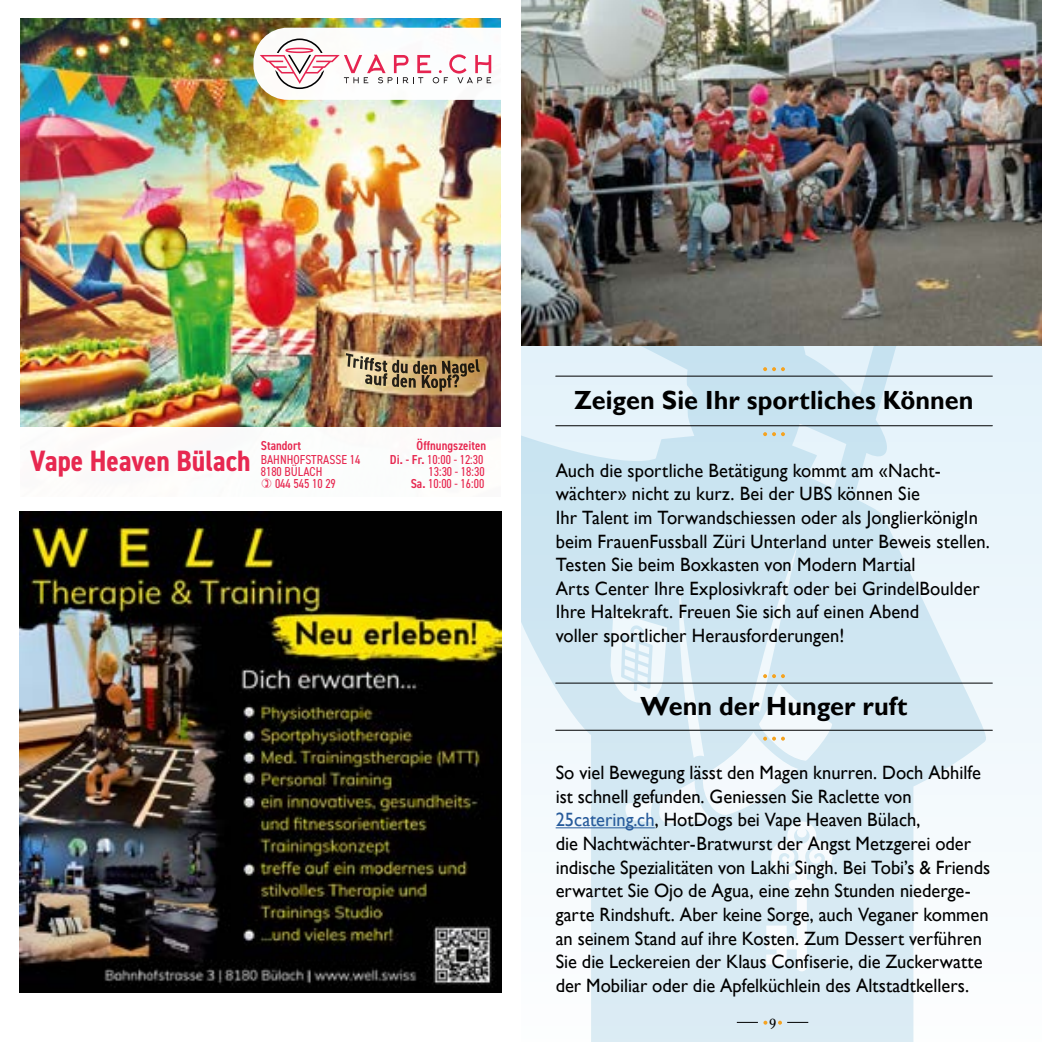
<style>
.page{position:relative;width:1042px;height:1042px;background:#f0f8fc}
.page>*{position:absolute;margin:0;border:0;box-sizing:border-box;transform-origin:0 0}
.t1{font:700 condensed 29.57px "DIN2014";letter-spacing:.005em;color:#e72850}
.t2{font:700 26.25px "Gill Sans";color:#000;scale:.96 1}
.t3{font:19.25px/23.6px "Gill Sans";color:#000;scale:.96 1}
.t4{font:15.75px "Athelas";color:#000;scale:.96 1}
.t5{font:condensed 12.95px/11.9px "DIN2014";letter-spacing:.005em;color:#e72850;text-align:right}
.t6{font:600 condensed 12.95px "DIN2014";letter-spacing:.005em;color:#e72850}
.s1{font-weight:600}
.s2{color:#275b9b}
</style>
<div class="page">
<svg style="left:521px;top:345px;width:481px;height:697px"></svg>
<svg style="left:737px;top:1020px;width:30px;height:4px"></svg>
<svg style="left:778px;top:1020px;width:30px;height:4px"></svg>
<div style="left:0;top:0;width:521px;height:1042px;background:#fff"></div>
<img style="left:20px;top:511px;width:481px;height:481px">
<img style="left:20px;top:18px;width:480px;height:409px">
<svg style="left:253px;top:28px;width:247px;height:72px"></svg>
<img style="left:346px;top:353px;width:134px;height:38px">
<img style="left:521px;top:0;width:521px;height:345px">
<svg style="left:763px;top:432px;width:22px;height:4px"></svg>
<hr style="left:556px;top:425px;width:436px;height:1px;background:#000">
<svg style="left:763px;top:367px;width:22px;height:4px"></svg>
<hr style="left:556px;top:376px;width:436px;height:1px;background:#000">
<hr style="left:556px;top:827px;width:99px;height:1px;background:#275b9b">
<hr style="left:556px;top:730px;width:436px;height:1px;background:#000">
<svg style="left:609px;top:545px;width:224px;height:426px"></svg>
<hr style="left:556px;top:683px;width:436px;height:1px;background:#000">
<p class="t6" style="left:261px;top:437px;width:42px">Standort</p>
<p class="t6" style="left:417px;top:437px;width:71px">Öffnungszeiten</p>
<h1 class="t1" style="left:30px;top:441px;width:222px">Vape Heaven Bülach</h1>
<p class="t5" style="left:261px;top:453px;width:101px">BAHNHOFSTRASSE 14</p>
<p class="t5" style="left:390px;top:453px;width:96px"><span class="s1">Di. - Fr.</span> 10:00 - 12:30<br>13:30 - 18:30<br><span class="s1">Sa.</span> 10:00 - 16:00</p>
<p class="t5" style="left:261px;top:465px;width:63px">8180 BÜLACH</p>
<p class="t5" style="left:275px;top:477px;width:62px">044 545 10 29</p>
<h2 class="t2" style="left:574px;top:384px;width:417px">Zeigen Sie Ihr sportliches Können</h2>
<p class="t3" style="left:556px;top:459px;width:454px">Auch die sportliche Betätigung kommt am «Nacht&shy;wächter» nicht zu kurz. Bei der UBS können Sie<br>Ihr Talent im Torwandschiessen oder als JonglierkönigIn beim FrauenFussball Züri Unterland unter Beweis stellen.<br>Testen Sie beim Boxkasten von Modern Martial<br>Arts Center Ihre Explosivkraft oder bei GrindelBoulder Ihre Haltekraft. Freuen Sie sich auf einen Abend<br>voller sportlicher Herausforderungen!</p>
<h2 class="t2" style="left:640px;top:690px;width:279px">Wenn der Hunger ruft</h2>
<p class="t3" style="left:556px;top:761px;width:454px">So viel Bewegung lässt den Magen knurren. Doch Abhilfe ist schnell gefunden. Geniessen Sie Raclette von <span class="s2">25catering.ch</span>, HotDogs bei Vape Heaven Bülach,<br>die Nachtwächter-Bratwurst der Angst Metzgerei oder indische Spezialitäten von Lakhi Singh. Bei Tobi’s &amp; Friends erwartet Sie Ojo de Agua, eine zehn Stunden niederge&shy;garte Rindshuft. Aber keine Sorge, auch Veganer kommen an seinem Stand auf ihre Kosten. Zum Dessert verführen Sie die Leckereien der Klaus Confiserie, die Zuckerwatte der Mobiliar oder die Apfelküchlein des Altstadtkellers.</p>
<p class="t4" style="left:769px;top:1008px;width:9px">9</p>
</div>
